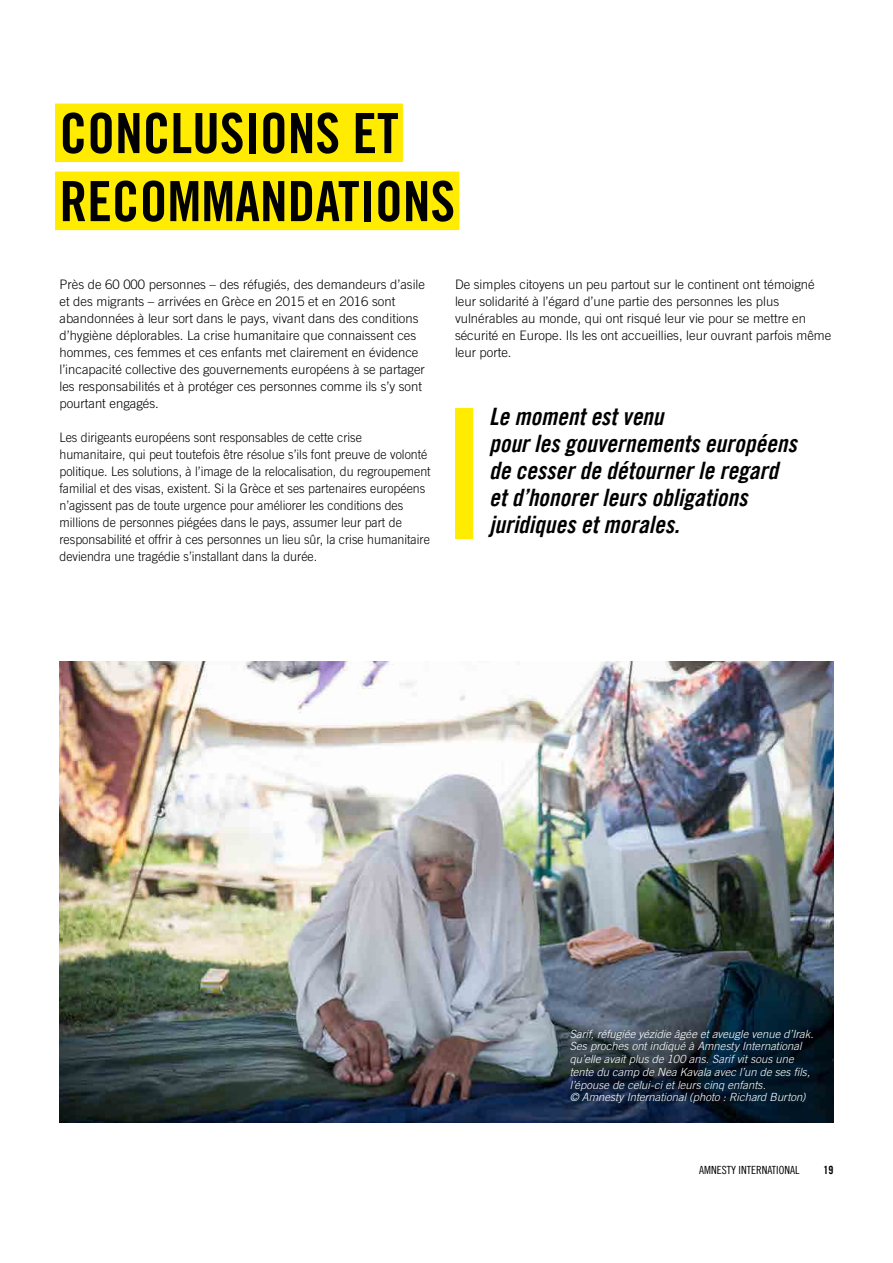
<style>
.page{position:relative;width:893px;height:1263px;background:#fff}
.page>*{position:absolute;margin:0;border:0;box-sizing:border-box;transform-origin:0 0}
.t1{font:55.5px/68.1px "Amnesty Trade Gothic Bd Cn 20";color:#000}
.t2{font:24px/27px "Amnesty Trade Gothic Bd Cn 20 Ob";color:#000}
.t3{font:300 13.05px/17px "Amnesty Trade Gothic";color:#000}
.t4{font:300 13.05px/17px "Amnesty Trade Gothic";color:#000;scale:.95 1}
.t5{font:italic 300 11.25px/12.8px "Amnesty Trade Gothic";color:#fff}
.t6{font:11.25px "Amnesty Trade Gothic Cn 18";color:#000}
.t7{font:11.25px "Amnesty Trade Gothic Bd Cn 20";color:#000}
</style>
<div class="page">
<img style="left:60px;top:661px;width:773px;height:462px">
<div style="left:455px;top:408px;width:17px;height:131px;background:#ffec00"></div>
<div style="left:55px;top:104px;width:348px;height:58px;background:#ffec00"></div>
<div style="left:55px;top:172px;width:404px;height:58px;background:#ffec00"></div>
<h1 class="t1" style="left:60px;top:99px;width:397px">CONCLUSIONS ET<br>RECOMMANDATIONS</h1>
<p class="t3" style="left:60px;top:276px;width:367px">Près de 60 000 personnes – des réfugiés, des demandeurs d’asile et des migrants – arrivées en Grèce en 2015 et en 2016 sont abandonnées à leur sort dans le pays, vivant dans des conditions d’hygiène déplorables. La crise humanitaire que connaissent ces hommes, ces femmes et ces enfants met clairement en évidence l’incapacité collective des gouvernements européens à se partager les responsabilités et à protéger ces personnes comme ils s’y sont pourtant engagés.</p>
<p class="t4" style="left:60px;top:429px;width:392px">Les dirigeants européens sont responsables de cette crise humanitaire, qui peut toutefois être résolue s’ils font preuve de volonté politique. Les solutions, à l’image de la relocalisation, du regroupement familial et des visas, existent. Si la Grèce et ses partenaires européens n’agissent pas de toute urgence pour améliorer les conditions des millions de personnes piégées dans le pays, assumer leur part de responsabilité et offrir à ces personnes un lieu sûr, la crise humanitaire deviendra une tragédie s’installant dans la durée.</p>
<p class="t3" style="left:455px;top:276px;width:378px">De simples citoyens un peu partout sur le continent ont témoigné leur solidarité à l’égard d’une partie des personnes les plus vulnérables au monde, qui ont risqué leur vie pour se mettre en sécurité en Europe. Ils les ont accueillies, leur ouvrant parfois même leur porte.</p>
<h2 class="t2" style="left:489px;top:403px;width:309px">Le moment est venu<br>pour les gouvernements européens de cesser de détourner le regard et d’honorer leurs obligations juridiques et morales.</h2>
<p class="t5" style="left:570px;top:1027px;width:245px">Sarif, réfugiée yézidie âgée et aveugle venue d’Irak.<br>Ses proches ont indiqué à Amnesty International qu’elle avait plus de 100 ans. Sarif vit sous une tente du camp de Nea Kavala avec l’un de ses fils, l’épouse de celui-ci et leurs cinq enfants.<br>© Amnesty International (photo : Richard Burton)</p>
<p class="t6" style="left:699px;top:1163px;width:102px">AMNESTY INTERNATIONAL</p>
<p class="t7" style="left:823px;top:1163px;width:11px">19</p>
</div>
